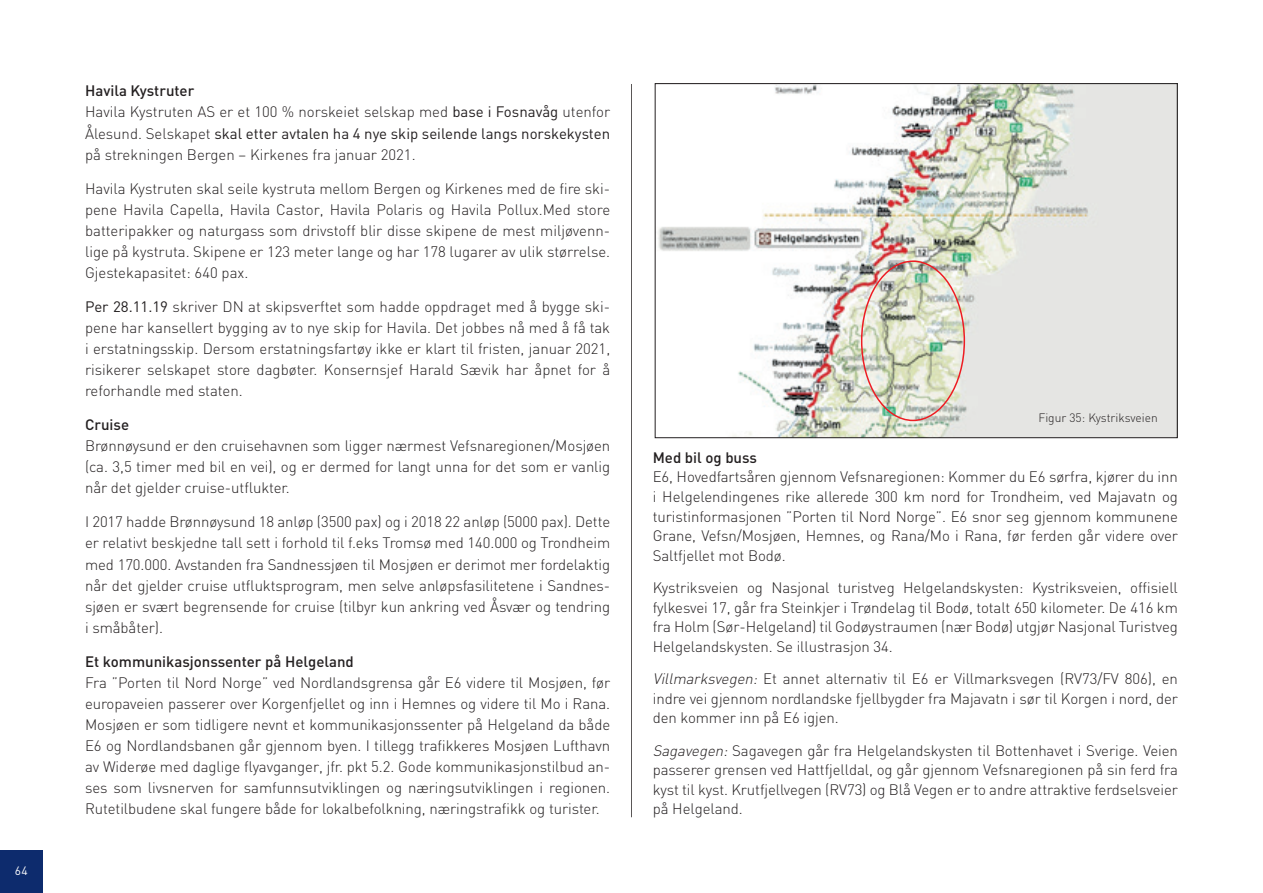
<style>
.page{position:relative;width:1263px;height:893px;background:#fff}
.page>*{position:absolute;margin:0;border:0;box-sizing:border-box;transform-origin:0 0}
.t1{font:300 15px/21.1px "DIN";letter-spacing:-.005em;color:#231f20;text-align:justify}
.t2{font:500 15px "DIN";color:#231f20}
.t3{font:300 12px "DIN";color:#231f20}
.t4{font:12px "DIN";color:#fff}
.s1{font-weight:500}
.s2{font-weight:400}
.s3{font-style:italic}
</style>
<div class="page">
<div style="left:0;top:850px;width:43px;height:43px;background:#0d2b6d"></div>
<hr style="left:631px;top:84px;width:1px;height:733px;background:#5a5757">
<svg style="left:658px;top:85px;width:517px;height:351px"></svg>
<div style="left:861px;top:260px;width:104px;height:161px;border:2px solid #ee1d23;border-radius:50%"></div>
<p class="t4" style="left:15px;top:863px;width:14px">64</p>
<p class="t1" style="left:85px;top:80px;width:527px;text-align:left"><span class="s1">Havila Kystruter<br></span>Havila Kystruten AS er et 100 % norskeiet selskap med <span class="s2">base i Fosnavåg</span> utenfor Ålesund. Selskapet <span class="s2">skal etter avtalen ha 4 nye skip seilende langs norskekysten </span>på strekningen Bergen – Kirkenes fra januar 2021.</p>
<p class="t1" style="left:85px;top:177px;width:527px;text-align:left">Havila Kystruten skal seile kystruta mellom Bergen og Kirkenes med de fire ski&shy;pene Havila Capella, Havila Castor, Havila Polaris og Havila Pollux.Med store batteripakker og naturgass som drivstoff blir disse skipene de mest miljøvenn&shy;lige på kystruta. Skipene er 123 meter lange og har 178 lugarer av ulik størrelse.<br>Gjestekapasitet: 640 pax.</p>
<p class="t1" style="left:85px;top:296px;width:527px"><span class="s2">Per 28.11.19</span> skriver DN at skipsverftet som hadde oppdraget med å bygge ski&shy;pene har kansellert bygging av to nye skip for Havila. Det jobbes nå med å få tak i erstatningsskip. Dersom erstatningsfartøy ikke er klart til fristen, januar 2021, risikerer selskapet store dagbøter. Konsernsjef Harald Sævik har åpnet for å reforhandle med staten.</p>
<p class="t2" style="left:85px;top:415px;width:46px">Cruise</p>
<p class="t1" style="left:85px;top:435px;width:527px">Brønnøysund er den cruisehavnen som ligger nærmest Vefsnaregionen/Mosjøen (ca. 3,5 timer med bil en vei), og er dermed for langt unna for det som er vanlig når det gjelder cruise-utflukter.</p>
<p class="t1" style="left:85px;top:511px;width:527px">I 2017 hadde Brønnøysund 18 anløp (3500 pax) og i 2018 22 anløp (5000 pax). Dette er relativt beskjedne tall sett i forhold til f.eks Tromsø med 140.000 og Trondheim med 170.000. Avstanden fra Sandnessjøen til Mosjøen er derimot mer fordelaktig når det gjelder cruise utfluktsprogram, men selve anløpsfasilitetene i Sandnes&shy;sjøen er svært begrensende for cruise (tilbyr kun ankring ved Åsvær og tendring i småbåter).</p>
<p class="t2" style="left:85px;top:652px;width:270px">Et kommunikasjonssenter på Helgeland</p>
<p class="t1" style="left:85px;top:672px;width:527px">Fra ”Porten til Nord Norge” ved Nordlandsgrensa går E6 videre til Mosjøen, før europaveien passerer over Korgenfjellet og inn i Hemnes og videre til Mo i Rana.<br>Mosjøen er som tidligere nevnt et kommunikasjonssenter på Helgeland da både E6 og Nordlandsbanen går gjennom byen. I tillegg trafikkeres Mosjøen Lufthavn av Widerøe med daglige flyavganger, jfr. pkt 5.2. Gode kommunikasjonstilbud an&shy;ses som livsnerven for samfunnsutviklingen og næringsutviklingen i regionen.<br>Rutetilbudene skal fungere både for lokalbefolkning, næringstrafikk og turister.</p>
<p class="t3" style="left:1038px;top:410px;width:121px">Figur 35: Kystriksveien</p>
<p class="t2" style="left:653px;top:448px;width:106px">Med bil og buss</p>
<p class="t1" style="left:653px;top:467px;width:527px;line-height:19.6px">E6, Hovedfartsåren gjennom Vefsnaregionen: Kommer du E6 sørfra, kjører du inn i Helgelendingenes rike allerede 300 km nord for Trondheim, ved Majavatn og turistinformasjonen ”Porten til Nord Norge”. E6 snor seg gjennom kommunene Grane, Vefsn/Mosjøen, Hemnes, og Rana/Mo i Rana, før ferden går videre over Saltfjellet mot Bodø.</p>
<p class="t1" style="left:653px;top:578px;width:527px;line-height:19.6px">Kystriksveien og Nasjonal turistveg Helgelandskysten: Kystriksveien, offisiell fylkesvei 17, går fra Steinkjer i Trøndelag til Bodø, totalt 650 kilometer. De 416 km fra Holm (Sør-Helgeland) til Godøystraumen (nær Bodø) utgjør Nasjonal Turistveg Helgelandskysten. Se illustrasjon 34.</p>
<p class="t1" style="left:653px;top:669px;width:527px;line-height:19.5px"><span class="s3">Villmarksvegen:</span> Et annet alternativ til E6 er Villmarksvegen (RV73/FV 806), en indre vei gjennom nordlandske fjellbygder fra Majavatn i sør til Korgen i nord, der den kommer inn på E6 igjen.</p>
<p class="t1" style="left:653px;top:740px;width:527px;line-height:19.6px"><span class="s3">Sagavegen:</span> Sagavegen går fra Helgelandskysten til Bottenhavet i Sverige. Veien passerer grensen ved Hattfjelldal, og går gjennom Vefsnaregionen på sin ferd fra kyst til kyst. Krutfjellvegen (RV73) og Blå Vegen er to andre attraktive ferdselsveier på Helgeland.</p>
</div>
